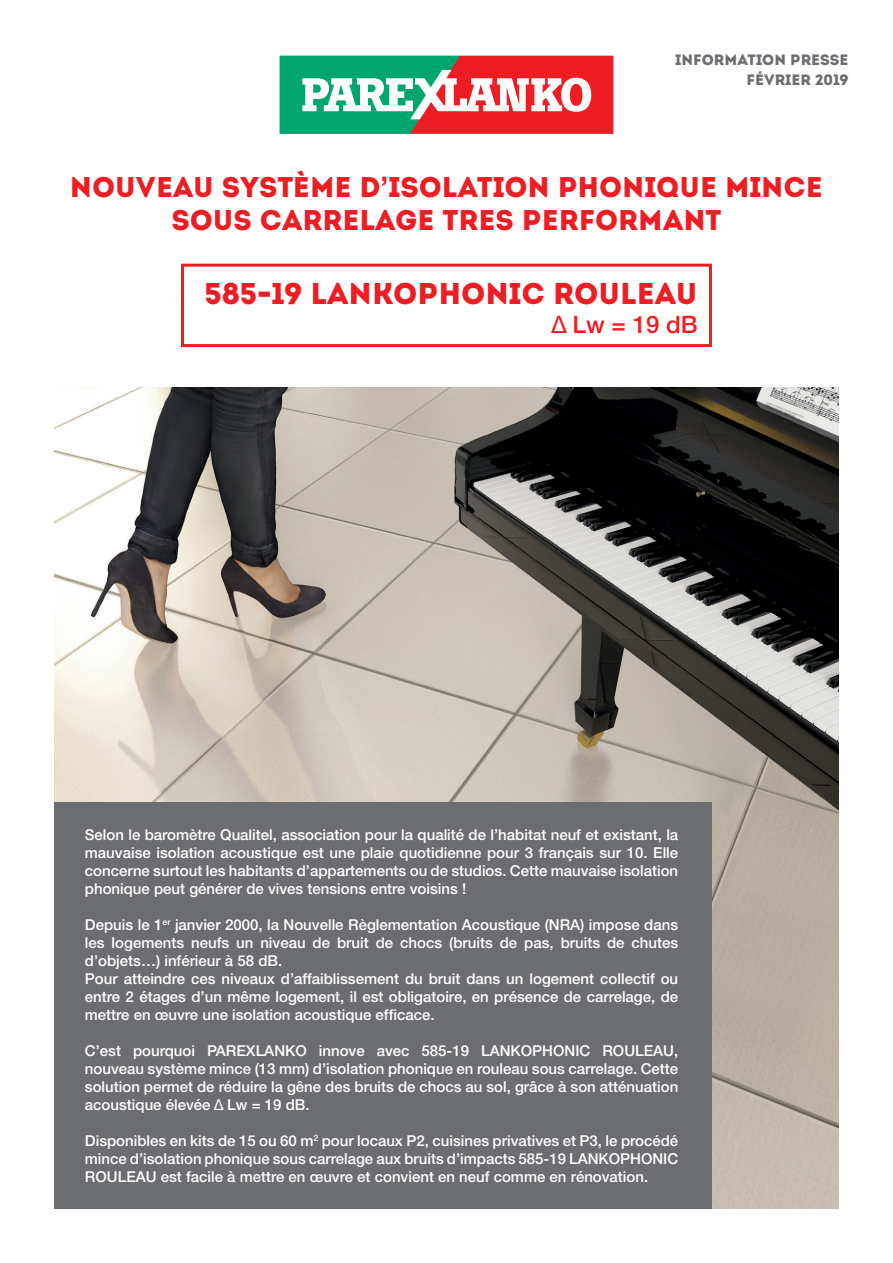
<style>
.page{position:relative;width:893px;height:1263px;background:#fff}
.page>*{position:absolute;margin:0;border:0;box-sizing:border-box;transform-origin:0 0}
.t1{font:30px "Intro Demo Black Caps";color:#ee1d23}
.t2{font:28.5px/33px "Intro";color:#ee1d23;text-align:center}
.t3{font:500 24px "Helvetica Neue";color:#ee1d23}
.t4{font:500 15px/18px "Helvetica Neue";color:#fff;text-align:justify}
.t5{font:15px/19.5px "Intro";color:#6c6d70;text-align:right}
.s1{font-family:"Helvetica Neue";font-weight:700}
.s2{font-family:"Helvetica Neue";font-weight:800;font-size:36px}
.s3{font-family:"Arial";font-weight:400}
</style>
<div class="page">
<img style="left:54px;top:387px;width:785px;height:822px">
<svg style="left:279px;top:55px;width:335px;height:79px"></svg>
<div style="left:181px;top:264px;width:531px;height:83px;background:#fff;border:3px solid #ee1d23"></div>
<div style="left:54px;top:803px;width:658px;height:406px;background:#6c6d70"></div>
<p class="t5" style="left:675px;top:50px;width:175px">INFORMATION PRESSE<br>FÉVRIER 2019</p>
<h2 class="t2" style="left:70px;top:171px;width:755px">NOUVEAU SYSTÈME D<span class="s1">’</span>ISOLATION PHONIQUE MINCE<br>SOUS CARRELAGE TRES PERFORMANT</h2>
<h1 class="t1" style="left:204px;top:276px;width:495px">585<span class="s2">-</span>19 LANKOPHONIC ROULEAU</h1>
<h3 class="t3" style="left:551px;top:310px;width:148px"><span class="s3">Δ</span> Lw = 19 dB</h3>
<p class="t4" style="left:85px;top:825px;width:595px">Selon le baromètre Qualitel, association pour la qualité de l’habitat neuf et existant, la mauvaise isolation acoustique est une plaie quotidienne pour 3 français sur 10. Elle concerne surtout les habitants d’appartements ou de studios. Cette mauvaise isolation phonique peut générer de vives tensions entre voisins !</p>
<p class="t4" style="left:85px;top:915px;width:595px;text-align:left">Depuis le 1<sup>er</sup> janvier 2000, la Nouvelle Règlementation Acoustique (NRA) impose dans les logements neufs un niveau de bruit de chocs (bruits de pas, bruits de chutes d’objets…) inférieur à 58 dB.<br>Pour atteindre ces niveaux d’affaiblissement du bruit dans un logement collectif ou entre 2 étages d’un même logement, il est obligatoire, en présence de carrelage, de mettre en œuvre une isolation acoustique efficace.</p>
<p class="t4" style="left:85px;top:1041px;width:595px">C’est pourquoi PAREXLANKO innove avec 585-19 LANKOPHONIC ROULEAU, nouveau système mince (13 mm) d’isolation phonique en rouleau sous carrelage. Cette solution permet de réduire la gêne des bruits de chocs au sol, grâce à son atténuation acoustique élevée <span class="s3">Δ</span> Lw = 19 dB.</p>
<p class="t4" style="left:85px;top:1131px;width:595px">Disponibles en kits de 15 ou 60 m<sup>2</sup> pour locaux P2, cuisines privatives et P3, le procédé mince d’isolation phonique sous carrelage aux bruits d’impacts 585-19 LANKOPHONIC ROULEAU est facile à mettre en œuvre et convient en neuf comme en rénovation.</p>
</div>
